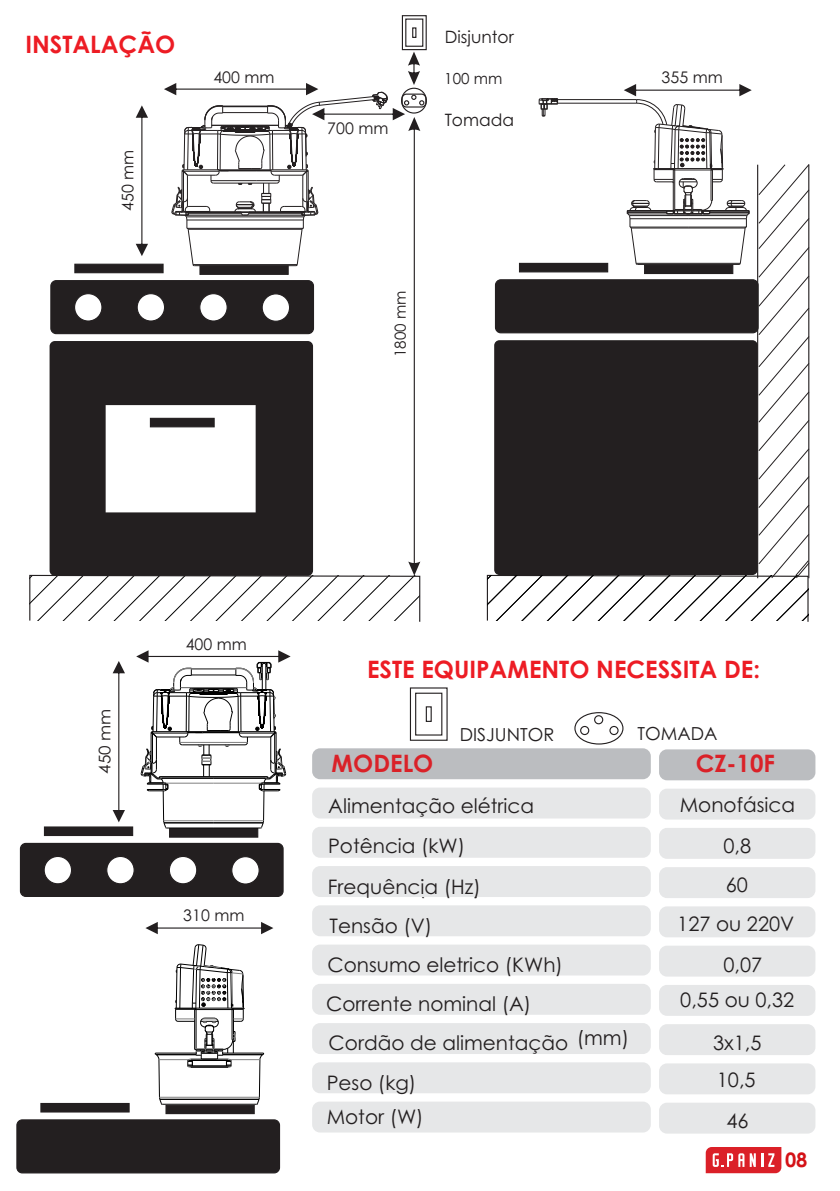
<style>
.page{position:relative;width:840px;height:1191px;background:#fff}
.page>*{position:absolute;margin:0;border:0;box-sizing:border-box;transform-origin:0 0}
.t1{font:700 24px "Century Gothic";color:#ed1c24}
.t2{font:700 24px "Century Gothic";color:#da2128}
.t3{font:20px/39.2px "Century Gothic";color:#231f20;text-align:center}
.t4{font:700 20px "Century Gothic";color:#d41217}
.t5{font:18px "Century Gothic";color:#231f20}
.t6{font:17px "Century Gothic";color:#231f20}
.t7{font:16px "Century Gothic";color:#231f20}
.t8{font:16px "Century Gothic";color:#231f20;scale:1.07 1}
.t9{font:15.2px "Century Gothic";color:#231f20}
</style>
<div class="page">
<svg style="left:705px;top:1147px;width:76px;height:26px;background:#e1484f"></svg>
<div style="left:401px;top:15px;width:25px;height:35px;border:1px solid #231f20"></div>
<div style="left:405px;top:19px;width:18px;height:28px;border:1px solid #231f20"></div>
<div style="left:412px;top:27px;width:4px;height:11px;border:1px solid #231f20"></div>
<div style="left:401px;top:94px;width:25px;height:14px;border:1px solid #231f20;border-radius:4px"></div>
<div style="left:312px;top:748px;width:338px;height:31px;background:#bbbdc0;border-radius:8px"></div>
<div style="left:658px;top:749px;width:157px;height:31px;background:#bbbdc0;border-radius:8px"></div>
<div style="left:312px;top:787px;width:338px;height:31px;background:#e6e7e8;border-radius:8px"></div>
<div style="left:658px;top:788px;width:157px;height:31px;background:#e6e7e8;border-radius:8px"></div>
<div style="left:312px;top:827px;width:338px;height:30px;background:#e6e7e8;border-radius:8px"></div>
<div style="left:658px;top:828px;width:157px;height:31px;background:#e6e7e8;border-radius:8px"></div>
<div style="left:312px;top:866px;width:338px;height:31px;background:#e6e7e8;border-radius:8px"></div>
<div style="left:658px;top:867px;width:157px;height:31px;background:#e6e7e8;border-radius:8px"></div>
<div style="left:312px;top:905px;width:338px;height:31px;background:#e6e7e8;border-radius:8px"></div>
<div style="left:658px;top:906px;width:157px;height:31px;background:#e6e7e8;border-radius:8px"></div>
<div style="left:312px;top:944px;width:338px;height:31px;background:#e6e7e8;border-radius:8px"></div>
<div style="left:658px;top:945px;width:157px;height:31px;background:#e6e7e8;border-radius:8px"></div>
<div style="left:312px;top:983px;width:338px;height:31px;background:#e6e7e8;border-radius:8px"></div>
<div style="left:658px;top:985px;width:157px;height:30px;background:#e6e7e8;border-radius:8px"></div>
<div style="left:312px;top:1023px;width:338px;height:31px;background:#e6e7e8;border-radius:8px"></div>
<div style="left:658px;top:1024px;width:157px;height:31px;background:#e6e7e8;border-radius:8px"></div>
<div style="left:312px;top:1062px;width:338px;height:31px;background:#e6e7e8;border-radius:8px"></div>
<div style="left:658px;top:1063px;width:157px;height:31px;background:#e6e7e8;border-radius:8px"></div>
<div style="left:312px;top:1101px;width:338px;height:31px;background:#e6e7e8;border-radius:8px"></div>
<div style="left:658px;top:1102px;width:157px;height:31px;background:#e6e7e8;border-radius:8px"></div>
<div style="left:409px;top:687px;width:38px;height:54px;border:1px solid #231f20"></div>
<div style="left:415px;top:692px;width:27px;height:43px;border:1px solid #231f20"></div>
<div style="left:425px;top:706px;width:6px;height:16px;border:1px solid #231f20"></div>
<div style="left:593px;top:715px;width:10px;height:9px;border:1px solid #231f20;border-radius:50%"></div>
<div style="left:579px;top:726px;width:10px;height:9px;border:1px solid #231f20;border-radius:50%"></div>
<div style="left:609px;top:726px;width:9px;height:9px;border:1px solid #231f20;border-radius:50%"></div>
<div style="left:574px;top:712px;width:49px;height:32px;border:1px solid #231f20;border-radius:50%"></div>
<svg style="left:29px;top:52px;width:395px;height:570px"></svg>
<svg style="left:486px;top:84px;width:323px;height:538px"></svg>
<hr style="left:631px;top:228px;width:113px;height:1px;background:#231f20">
<hr style="left:635px;top:263px;width:104px;height:1px;background:#231f20">
<div style="left:16px;top:1119px;width:264px;height:54px;background:#231f20;border:1px solid #231f20;border-radius:5px"></div>
<svg style="left:40px;top:1102px;width:90px;height:11px"></svg>
<hr style="left:190px;top:1067px;width:38px;height:1px;background:#000">
<hr style="left:158px;top:1059px;width:2px;height:38px;background:#000">
<hr style="left:259px;top:1059px;width:1px;height:38px;background:#000">
<svg style="left:159px;top:1096px;width:101px;height:18px"></svg>
<hr style="left:160px;top:1099px;width:99px;height:1px;background:#000">
<hr style="left:162px;top:1104px;width:94px;height:1px;background:#000">
<hr style="left:159px;top:1097px;width:100px;height:1px;background:#808080">
<hr style="left:161px;top:1103px;width:96px;height:1px;background:#808080">
<svg style="left:19px;top:650px;width:271px;height:247px"></svg>
<svg style="left:145px;top:922px;width:128px;height:145px"></svg>
<p class="t1" style="left:25px;top:34px;width:151px">INSTALAÇÃO</p>
<p class="t7" style="left:121px;top:211px;width:63px;rotate:-90deg">450 mm</p>
<p class="t7" style="left:213px;top:71px;width:63px">400 mm</p>
<p class="t7" style="left:327px;top:122px;width:63px">700 mm</p>
<p class="t6" style="left:444px;top:30px;width:71px">Disjuntor</p>
<p class="t9" style="left:444px;top:73px;width:60px">100 mm</p>
<p class="t6" style="left:444px;top:113px;width:71px">Tomada</p>
<p class="t9" style="left:394px;top:357px;width:68px;rotate:-90deg">1800 mm</p>
<p class="t7" style="left:661px;top:71px;width:63px">355 mm</p>
<p class="t8" style="left:98px;top:774px;width:63px;rotate:-90deg">450 mm</p>
<p class="t7" style="left:185px;top:638px;width:63px">400 mm</p>
<p class="t7" style="left:183px;top:908px;width:63px">310 mm</p>
<p class="t1" style="left:367px;top:660px;width:394px">ESTE EQUIPAMENTO NECESSITA DE:</p>
<p class="t5" style="left:459px;top:727px;width:96px">DISJUNTOR</p>
<p class="t5" style="left:637px;top:727px;width:81px">TOMADA</p>
<p class="t2" style="left:331px;top:754px;width:103px">MODELO</p>
<p class="t2" style="left:695px;top:754px;width:81px">CZ-10F</p>
<p class="t3" style="left:328px;top:787px;width:207px">Alimentação elétrica</p>
<p class="t3" style="left:679px;top:787px;width:117px">Monofásica</p>
<p class="t3" style="left:723px;top:827px;width:29px">0,8</p>
<p class="t3" style="left:725px;top:867px;width:24px">60</p>
<p class="t3" style="left:677px;top:906px;width:118px">127 ou 220V</p>
<p class="t3" style="left:723px;top:947px;width:40px">0,07</p>
<p class="t3" style="left:680px;top:980px;width:115px;line-height:43.2px">0,55 ou 0,32<br>3x1,5</p>
<p class="t3" style="left:716px;top:1062px;width:40px;line-height:40px">10,5<br>46</p>
<p class="t3" style="left:328px;top:828px;width:139px">Potência (kW)</p>
<p class="t3" style="left:325px;top:868px;width:150px">Potência (kw/h</p>
<p class="t3" style="left:326px;top:868px;width:243px;text-align:left">Frequência (Hz)<br>Tensão (V)<br>Consumo eletrico (KWh)<br>Corrente nominal (A)<br>Cordão de alimentação<br>Peso (kg)</p>
<p class="t3" style="left:576px;top:1020px;width:54px">(mm)</p>
<p class="t3" style="left:348px;top:1061px;width:105px">Motor (hp)</p>
<p class="t3" style="left:326px;top:1099px;width:98px">Motor (W)</p>
<p class="t4" style="left:784px;top:1152px;width:24px">08</p>
</div>
